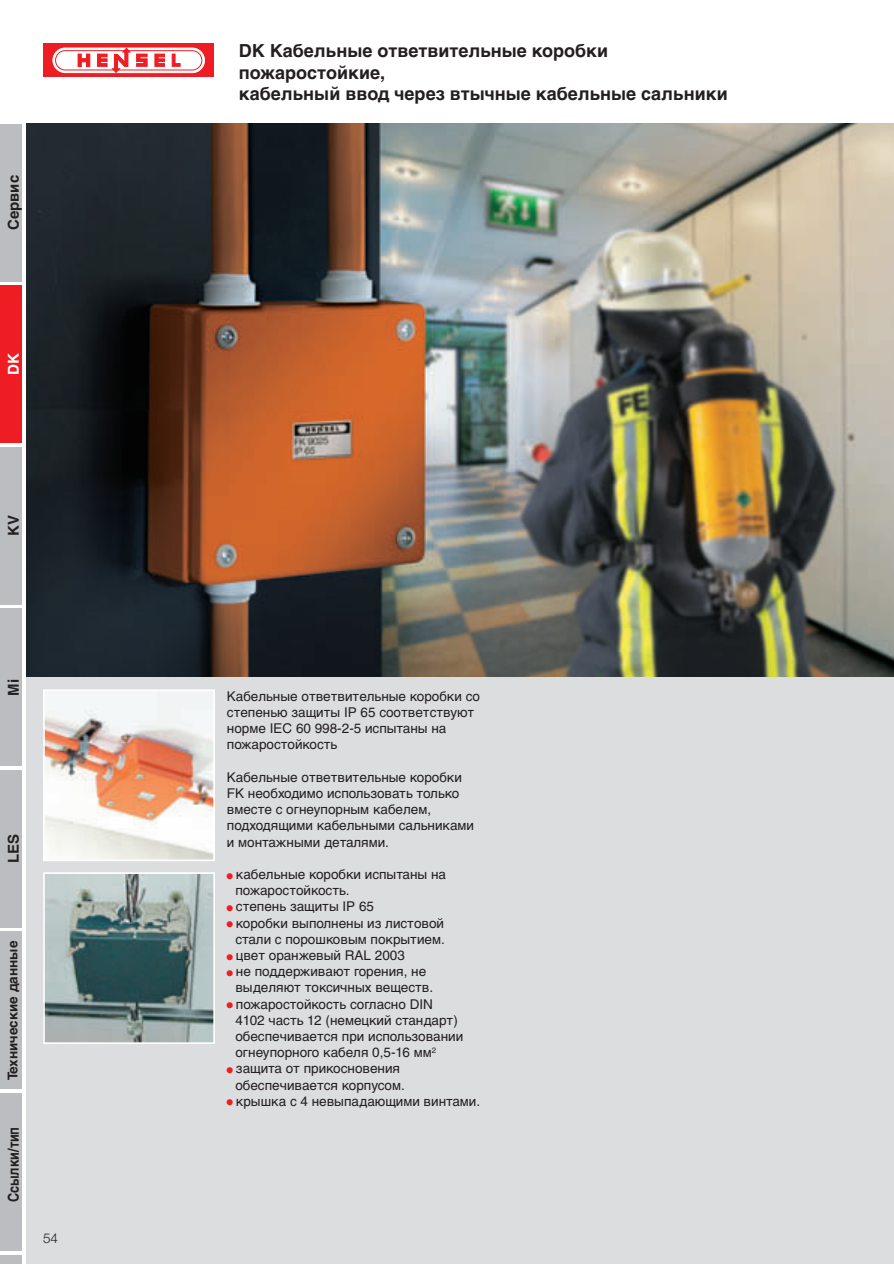
<style>
.page{position:relative;width:894px;height:1264px;background:#fff}
.page>*{position:absolute;margin:0;border:0;box-sizing:border-box;transform-origin:0 0}
.t1{font:700 18px/21.6px "Helvetica Cyr";color:#231f20}
.t2{font:700 15px "Helvetica Cyr";color:#231f20}
.t3{font:700 15px "Helvetica Cyr";color:#231f20;scale:.85 1}
.t4{font:700 15px "Helvetica Cyr";color:#fff}
.t5{font:13.5px/16.2px "Helvetica Cyr Upright";color:#231f20}
.t6{font:700 13.5px "Helvetica Cyr";color:#231f20}
.t7{font:300 13.5px "Helvetica Neue LT Pro";color:#231f20}
.s1{color:#ee1d23}
</style>
<div class="page">
<svg style="left:44px;top:43px;width:170px;height:34px;background:#ee252b"></svg>
<svg style="left:52px;top:48px;width:153px;height:25px"></svg>
<div style="left:0;top:124px;width:893px;height:1140px;background:#dcdddf"></div>
<div style="left:0;top:124px;width:26px;height:1140px;background:#fff"></div>
<div style="left:0;top:124px;width:22px;height:157px;background:#bcbdc0"></div>
<div style="left:0;top:285px;width:22px;height:158px;background:#ee1d23"></div>
<div style="left:0;top:447px;width:22px;height:157px;background:#bcbdc0"></div>
<div style="left:0;top:609px;width:22px;height:157px;background:#bcbdc0"></div>
<div style="left:0;top:770px;width:22px;height:158px;background:#bcbdc0"></div>
<div style="left:0;top:932px;width:22px;height:157px;background:#bcbdc0"></div>
<div style="left:0;top:1093px;width:22px;height:158px;background:#bcbdc0"></div>
<div style="left:0;top:1255px;width:22px;height:9px;background:#bcbdc0"></div>
<img style="left:26px;top:124px;width:867px;height:553px">
<img style="left:46px;top:692px;width:166px;height:166px">
<div style="left:43px;top:689px;width:172px;height:172px;border:2px solid #fff"></div>
<img style="left:46px;top:875px;width:166px;height:166px">
<div style="left:43px;top:872px;width:172px;height:172px;border:2px solid #fff"></div>
<p class="t2" style="left:5px;top:230px;width:57px;rotate:-90deg">Сервис</p>
<p class="t4" style="left:5px;top:375px;width:23px;rotate:-90deg">DK</p>
<p class="t2" style="left:5px;top:536px;width:22px;rotate:-90deg">KV</p>
<p class="t2" style="left:5px;top:696px;width:18px;rotate:-90deg">Mi</p>
<p class="t2" style="left:5px;top:863px;width:31px;rotate:-90deg">LES</p>
<p class="t6" style="left:5px;top:1080px;width:141px;rotate:-90deg">Технические данные</p>
<p class="t3" style="left:5px;top:1202px;width:90px;rotate:-90deg">Ссылки/тип</p>
<p class="t7" style="left:43px;top:1230px;width:17px">54</p>
<h1 class="t1" style="left:239px;top:40px;width:490px">DK Кабельные ответвительные коробки пожаростойкие,<br>кабельный ввод через втычные кабельные сальники</h1>
<p class="t5" style="left:227px;top:688px;width:254px">Кабельные ответвительные коробки со степенью защиты IP 65 соответствуют норме IEC 60 998-2-5 испытаны на пожаростойкость</p>
<p class="t5" style="left:227px;top:769px;width:248px">Кабельные ответвительные коробки<br>FK необходимо использовать только вместе с огнеупорным кабелем, подходящими кабельными сальниками и монтажными деталями.</p>
<p class="t5" style="left:235px;top:866px;width:212px;text-indent:-9px"><span class="s1">■</span> кабельные коробки испытаны на пожаростойкость.</p>
<p class="t5" style="left:227px;top:899px;width:149px"><span class="s1">■</span> степень защиты IP 65</p>
<p class="t5" style="left:227px;top:915px;width:219px;text-align:right"><span class="s1">■</span> коробки выполнены из листовой стали с порошковым покрытием.</p>
<p class="t5" style="left:227px;top:947px;width:179px"><span class="s1">■</span> цвет оранжевый RAL 2003</p>
<p class="t5" style="left:235px;top:963px;width:199px;text-indent:-9px"><span class="s1">■</span> не поддерживают горения, не выделяют токсичных веществ.</p>
<p class="t5" style="left:235px;top:996px;width:229px;text-indent:-9px"><span class="s1">■</span> пожаростойкость согласно DIN 4102 часть 12 (немецкий стандарт) обеспечивается при использовании огнеупорного кабеля 0,5-16 мм<sup>2</sup></p>
<p class="t5" style="left:235px;top:1061px;width:171px;text-indent:-9px"><span class="s1">■</span> защита от прикосновения обеспечивается корпусом.</p>
<p class="t5" style="left:227px;top:1093px;width:255px"><span class="s1">■</span> крышка с 4 невыпадающими винтами.</p>
</div>
